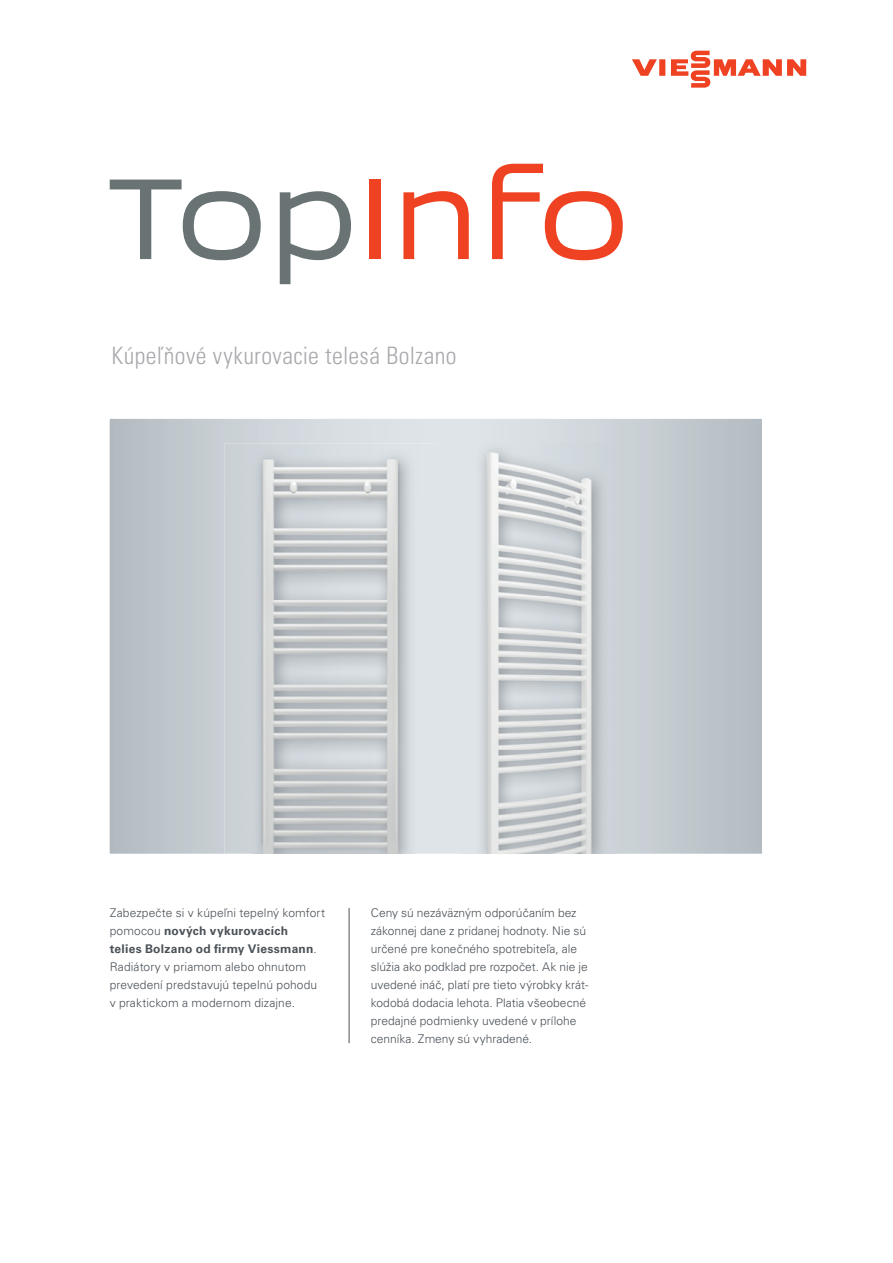
<style>
.page{position:relative;width:893px;height:1263px;background:#fff}
.page>*{position:absolute;margin:0;border:0;box-sizing:border-box;transform-origin:0 0}
.t1{font:24px "Univers LTCYR 47 Light Cond";letter-spacing:.02em;color:#a8a9ad}
.t2{font:300 12px/18px "Univers LTCYR 45";letter-spacing:.005em;color:#4a5157}
.t3{font:700 12px/18px "Univers LTCYR 65";letter-spacing:.02em;color:#4a5157}
.s1{font-family:"Univers LTCYR 45";font-weight:300}
</style>
<div class="page">
<div style="left:659px;top:59px;width:6px;height:17px;background:#ef4222"></div>
<svg style="left:632px;top:59px;width:25px;height:17px"></svg>
<svg style="left:671px;top:51px;width:135px;height:37px"></svg>
<svg style="left:110px;top:180px;width:151px;height:80px"></svg>
<svg style="left:280px;top:191px;width:71px;height:93px"></svg>
<div style="left:369px;top:180px;width:12px;height:79px;background:#ef4222"></div>
<svg style="left:403px;top:191px;width:66px;height:68px"></svg>
<svg style="left:492px;top:164px;width:131px;height:96px"></svg>
<hr style="left:349px;top:908px;width:1px;height:135px;background:#4a5157">
<svg style="left:110px;top:419px;width:652px;height:435px;background:#c3cacf"></svg>
<img style="left:253px;top:495px;width:161px;height:359px">
<img style="left:224px;top:444px;width:213px;height:51px">
<div style="left:224px;top:495px;width:29px;height:359px;background:#cbd2d6"></div>
<div style="left:414px;top:495px;width:23px;height:359px;background:#dfe4e8"></div>
<img style="left:476px;top:442px;width:131px;height:412px">
<div style="left:607px;top:442px;width:10px;height:412px;background:#ccd2d7"></div>
<div style="left:461px;top:442px;width:15px;height:412px;background:#dfe4e8"></div>
<h1 class="t1" style="left:112px;top:345px;width:346px">Kúpeľňové vykurovacie telesá Bolzano</h1>
<p class="t2" style="left:110px;top:904px;width:217px">Zabezpečte si v kúpeľni tepelný komfort</p>
<p class="t3" style="left:110px;top:922px;width:209px"><span class="s1">pomocou</span> nových vykurovacích telies Bolzano od firmy Viessmann<span class="s1">.</span></p>
<p class="t2" style="left:110px;top:958px;width:209px">Radiátory v priamom alebo ohnutom prevedení predstavujú tepelnú pohodu v praktickom a modernom dizajne.</p>
<p class="t2" style="left:371px;top:904px;width:219px">Ceny sú nezáväzným odporúčaním bez zákonnej dane z pridanej hodnoty. Nie sú určené pre konečného spotrebiteľa, ale slúžia ako podklad pre rozpočet. Ak nie je uvedené ináč, platí pre tieto výrobky krát&shy;kodobá dodacia lehota. Platia všeobecné predajné podmienky uvedené v prílohe cenníka. Zmeny sú vyhradené.</p>
</div>
